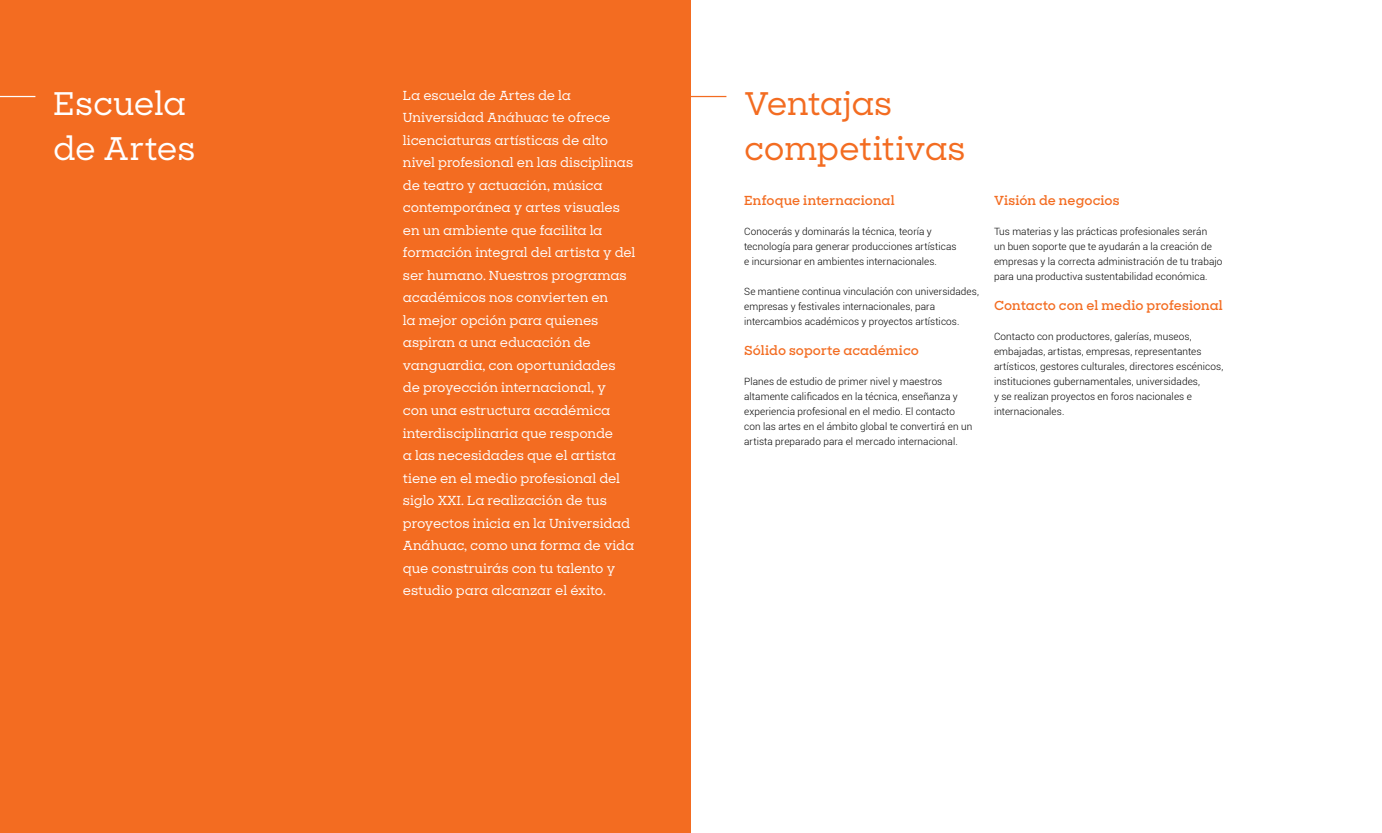
<style>
.page{position:relative;width:1382px;height:833px;background:#fff}
.page>*{position:absolute;margin:0;border:0;box-sizing:border-box;transform-origin:0 0}
.t1{font:500 31.25px/45px "Sharp Slab";letter-spacing:-.01em;color:#f36c21}
.t2{font:500 31.25px/45px "Sharp Slab";letter-spacing:-.005em;color:#fff}
.t3{font:500 12.5px/22.5px "Sharp Slab";letter-spacing:-.01em;color:#fff}
.t4{font:600 12.5px "Sharp Slab";letter-spacing:.005em;color:#f36c21}
.t5{font:300 10px/15px "Roboto";letter-spacing:.01em;color:#000}
</style>
<div class="page">
<div style="left:0;top:0;width:691px;height:833px;background:#f36c21"></div>
<hr style="left:0;top:96px;width:35px;height:1px;background:#fff">
<hr style="left:682px;top:96px;width:44px;height:1px;background:#f36c21">
<p class="t3" style="left:403px;top:84px;width:234px">La escuela de Artes de la<br>Universidad Anáhuac te ofrece licenciaturas artísticas de alto nivel profesional en las disciplinas de teatro y actuación, música contemporánea y artes visuales en un ambiente que facilita la formación integral del artista y del ser humano. Nuestros programas académicos nos convierten en<br>la mejor opción para quienes aspiran a una educación de vanguardia, con oportunidades de proyección internacional, y<br>con una estructura académica interdisciplinaria que responde<br>a las necesidades que el artista tiene en el medio profesional del siglo XXI. La realización de tus proyectos inicia en la Universidad<br>Anáhuac, como una forma de vida que construirás con tu talento y estudio para alcanzar el éxito.</p>
<h1 class="t2" style="left:53px;top:80px;width:144px">Escuela de Artes</h1>
<h1 class="t1" style="left:744px;top:80px;width:223px">Ventajas competitivas</h1>
<p class="t4" style="left:744px;top:191px;width:152px">Enfoque internacional</p>
<p class="t5" style="left:744px;top:223px;width:214px">Conocerás y dominarás la técnica, teoría y tecnología para generar producciones artísticas e incursionar en ambientes internacionales.</p>
<p class="t5" style="left:744px;top:283px;width:236px">Se mantiene continua vinculación con universidades, empresas y festivales internacionales, para intercambios académicos y proyectos artísticos.</p>
<p class="t4" style="left:744px;top:341px;width:176px">Sólido soporte académico</p>
<p class="t5" style="left:744px;top:373px;width:230px">Planes de estudio de primer nivel y maestros altamente calificados en la técnica, enseñanza y experiencia profesional en el medio. El contacto con las artes en el ámbito global te convertirá en un artista preparado para el mercado internacional.</p>
<p class="t4" style="left:994px;top:191px;width:127px">Visión de negocios</p>
<p class="t5" style="left:994px;top:223px;width:230px">Tus materias y las prácticas profesionales serán<br>un buen soporte que te ayudarán a la creación de empresas y la correcta administración de tu trabajo para una productiva sustentabilidad económica.</p>
<p class="t4" style="left:994px;top:296px;width:230px">Contacto con el medio profesional</p>
<p class="t5" style="left:994px;top:328px;width:231px">Contacto con productores, galerías, museos, embajadas, artistas, empresas, representantes artísticos, gestores culturales, directores escénicos, instituciones gubernamentales, universidades,<br>y se realizan proyectos en foros nacionales e internacionales.</p>
</div>
